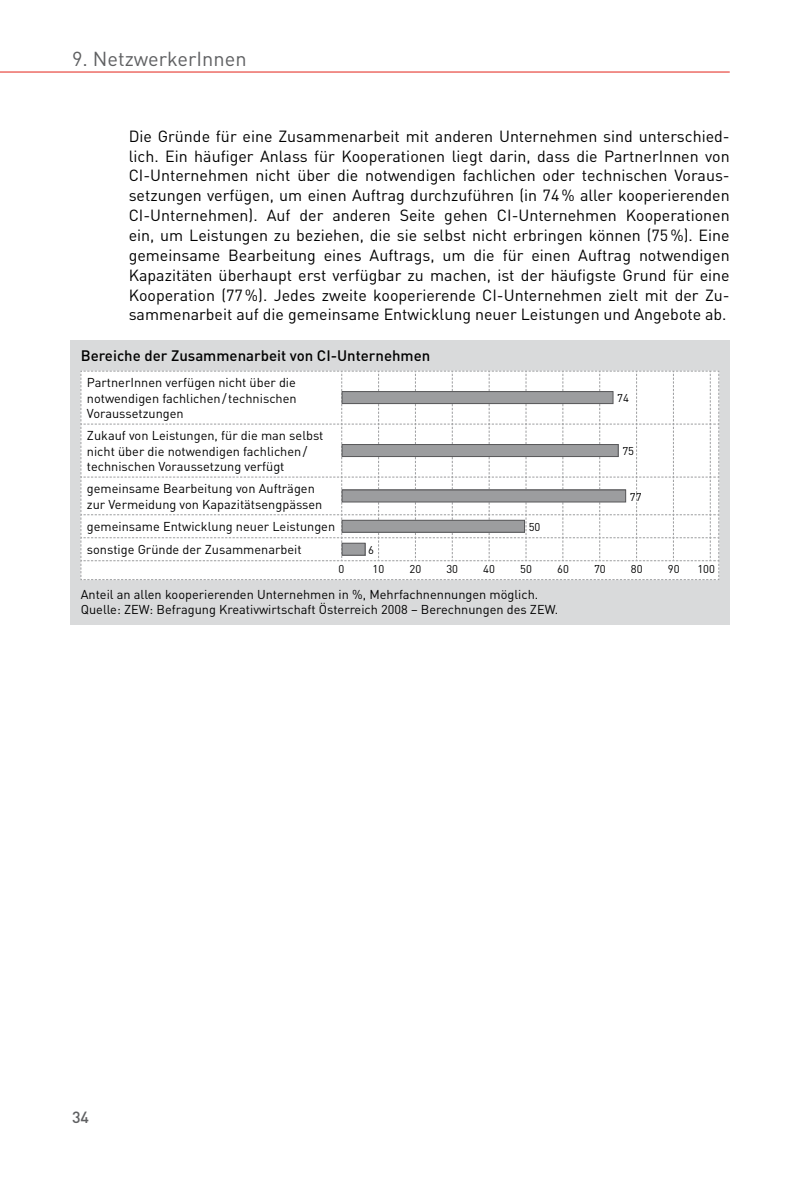
<style>
.page{position:relative;width:808px;height:1191px;background:#fff}
.page>*{position:absolute;margin:0;border:0;box-sizing:border-box;transform-origin:0 0}
.t1{font:20px "DIN";color:#5f6062}
.t2{font:16px/19.8px "DIN";color:#000;text-align:justify}
.t3{font:500 16px "DIN";color:#5f6062}
.t4{font:500 15px "DIN";color:#000}
.t5{font:12.8px/15.2px "DIN";color:#000}
.t6{font:11.2px "DIN";color:#000}
</style>
<div class="page">
<hr style="left:0;top:72px;width:730px;height:1px;background:#e32219">
<div style="left:71px;top:341px;width:659px;height:284px;background:#d9dadb"></div>
<svg style="left:80px;top:370px;width:639px;height:210px;background:#fafafb"></svg>
<div style="left:342px;top:391px;width:271px;height:12px;background:#9c9d9f"></div>
<div style="left:342px;top:391px;width:271px;height:13px;border:1px solid #58585a"></div>
<div style="left:342px;top:444px;width:276px;height:12px;background:#9c9d9f"></div>
<div style="left:342px;top:444px;width:276px;height:13px;border:1px solid #58585a"></div>
<div style="left:342px;top:490px;width:284px;height:12px;background:#9c9d9f"></div>
<div style="left:342px;top:489px;width:284px;height:13px;border:1px solid #58585a"></div>
<div style="left:342px;top:520px;width:182px;height:12px;background:#9c9d9f"></div>
<div style="left:342px;top:520px;width:183px;height:12px;border:1px solid #58585a"></div>
<div style="left:342px;top:543px;width:23px;height:12px;background:#9c9d9f"></div>
<div style="left:342px;top:543px;width:23px;height:12px;border:1px solid #58585a"></div>
<p class="t1" style="left:72px;top:46px;width:176px">9. NetzwerkerInnen</p>
<p class="t2" style="left:129px;top:126px;width:602px">Die Gründe für eine Zusammenarbeit mit anderen Unternehmen sind unterschied&shy;lich. Ein häufiger Anlass für Kooperationen liegt darin, dass die PartnerInnen von CI-Unternehmen nicht über die notwendigen fachlichen oder technischen Voraus&shy;setzungen verfügen, um einen Auftrag durchzuführen (in 74 % aller kooperierenden CI-Unternehmen). Auf der anderen Seite gehen CI-Unternehmen Kooperationen ein, um Leistungen zu beziehen, die sie selbst nicht erbringen können (75 %). Eine gemeinsame Bearbeitung eines Auftrags, um die für einen Auftrag notwendigen Kapazitäten überhaupt erst verfügbar zu machen, ist der häufigste Grund für eine Kooperation (77 %). Jedes zweite kooperierende CI-Unternehmen zielt mit der Zu&shy;sammenarbeit auf die gemeinsame Entwicklung neuer Leistungen und Angebote ab.</p>
<p class="t4" style="left:81px;top:346px;width:351px">Bereiche der Zusammenarbeit von CI-Unternehmen</p>
<p class="t5" style="left:87px;top:375px;width:211px;text-align:justify">PartnerInnen verfügen nicht über die notwendigen fachlichen / technischen Voraussetzungen</p>
<p class="t5" style="left:87px;top:428px;width:238px">Zukauf von Leistungen, für die man selbst nicht über die notwendigen fachlichen / technischen Voraussetzung verfügt</p>
<p class="t5" style="left:87px;top:481px;width:237px">gemeinsame Bearbeitung von Aufträgen zur Vermeidung von Kapazitätsengpässen</p>
<p class="t5" style="left:87px;top:515px;width:250px;line-height:23px">gemeinsame Entwicklung neuer Leistungen sonstige Gründe der Zusammenarbeit</p>
<p class="t6" style="left:368px;top:543px;width:7px">6</p>
<p class="t6" style="left:529px;top:520px;width:13px">50</p>
<p class="t6" style="left:617px;top:391px;width:13px">74</p>
<p class="t6" style="left:622px;top:444px;width:13px">75</p>
<p class="t6" style="left:630px;top:489px;width:13px">77</p>
<p class="t6" style="left:339px;top:562px;width:7px">0</p>
<p class="t6" style="left:373px;top:562px;width:13px">10</p>
<p class="t6" style="left:409px;top:562px;width:13px">20</p>
<p class="t6" style="left:446px;top:562px;width:13px">30</p>
<p class="t6" style="left:483px;top:562px;width:13px">40</p>
<p class="t6" style="left:520px;top:562px;width:13px">50</p>
<p class="t6" style="left:557px;top:562px;width:13px">60</p>
<p class="t6" style="left:594px;top:562px;width:13px">70</p>
<p class="t6" style="left:631px;top:562px;width:13px">80</p>
<p class="t6" style="left:668px;top:562px;width:13px">90</p>
<p class="t6" style="left:697px;top:562px;width:19px">100</p>
<p class="t5" style="left:81px;top:586px;width:479px">Anteil an allen kooperierenden Unternehmen in %, Mehrfachnennungen möglich.<br>Quelle: ZEW: Befragung Kreativwirtschaft Österreich 2008 – Berechnungen des ZEW.</p>
<p class="t3" style="left:72px;top:1107px;width:19px">34</p>
</div>
